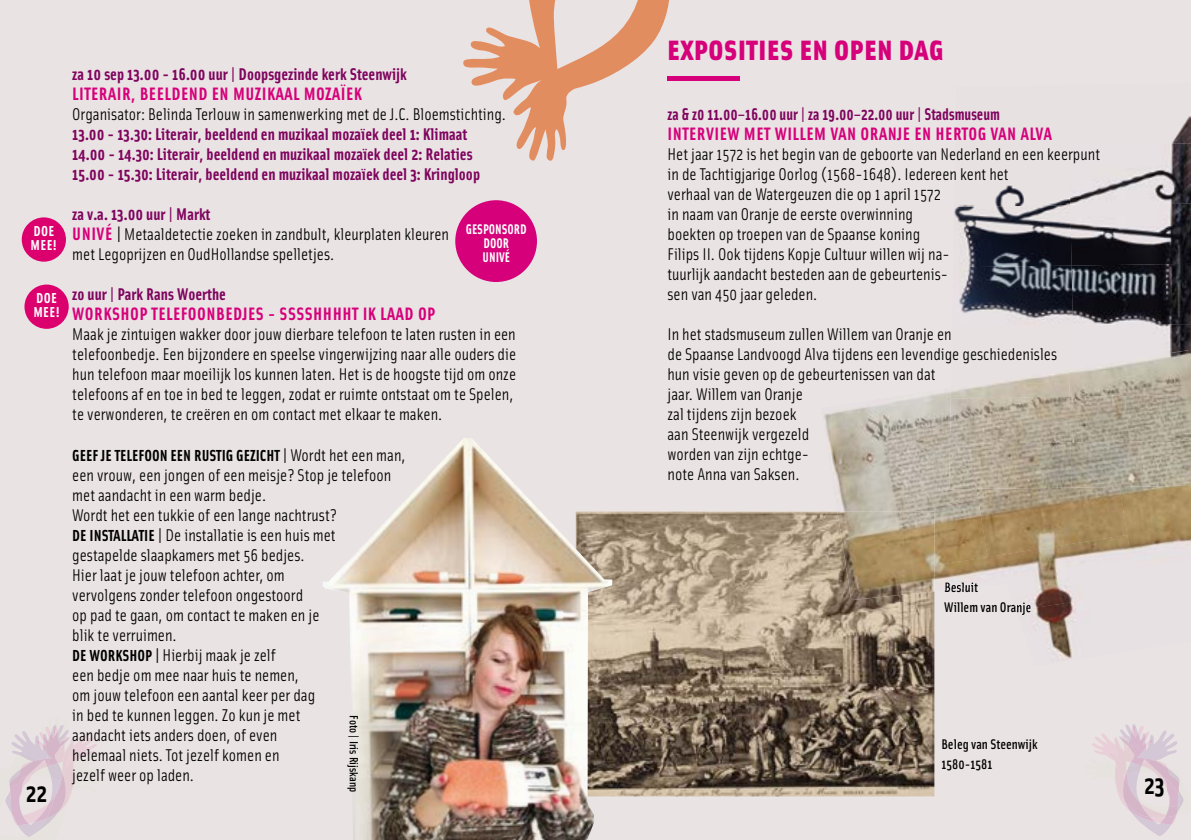
<style>
.page{position:relative;width:1191px;height:840px;background:#fff}
.page>*{position:absolute;margin:0;border:0;box-sizing:border-box;transform-origin:0 0}
.t1{font:900 28px "Solex";letter-spacing:.025em;color:#d6007a}
.t2{font:700 26px "Solex";color:#000}
.t3{font:700 18px "Solex";letter-spacing:.025em;color:#d6007a}
.t4{font:17px/20px "Solex";color:#000}
.t5{font:700 17px/20px "Solex";color:#7e045d}
.t6{font:700 17px "Solex";color:#7e045d;scale:.95 1}
.t7{font:700 16px "Solex";color:#000}
.t8{font:700 14.4px/14px "Solex";letter-spacing:.025em;color:#fff}
.t9{font:500 14px/20px "Solex";color:#000}
.t10{font:700 14px/14px "Solex";color:#fff;text-align:center;scale:.95 1}
.t11{font:500 12px "Solex";color:#000}
.s1{font-weight:700;color:#7e045d}
.s2{font-weight:700;font-size:18px;color:#d6007a}
.s3{font-size:18px}
.s4{font-weight:400;font-size:17px}
.s5{font-weight:700;font-size:16px}
.s6{font-weight:500}
</style>
<div class="page">
<div style="left:0;top:0;width:1191px;height:839px;background:#eae3e4"></div>
<div style="left:455px;top:200px;width:82px;height:82px;background:#d6007a;border-radius:50%"></div>
<img style="left:1172px;top:116px;width:19px;height:27px">
<img style="left:963px;top:185px;width:106px;height:20px">
<img style="left:1069px;top:143px;width:122px;height:62px">
<img style="left:954px;top:205px;width:116px;height:60px">
<img style="left:1070px;top:203px;width:121px;height:62px">
<img style="left:959px;top:265px;width:112px;height:58px">
<img style="left:1071px;top:263px;width:120px;height:61px">
<img style="left:1112px;top:324px;width:79px;height:25px">
<svg style="left:1092px;top:724px;width:92px;height:111px"></svg>
<svg style="left:5px;top:725px;width:92px;height:112px"></svg>
<div style="left:24px;top:284px;width:45px;height:44px;background:#db006d;border-radius:50%"></div>
<div style="left:22px;top:217px;width:44px;height:44px;background:#db006d;border-radius:50%"></div>
<hr style="left:667px;top:76px;width:72px;height:4px;background:#d6007a">
<img style="left:612px;top:511px;width:322px;height:285px">
<img style="left:823px;top:392px;width:153px;height:119px">
<img style="left:976px;top:487px;width:143px;height:47px">
<img style="left:905px;top:499px;width:82px;height:35px">
<img style="left:1119px;top:487px;width:72px;height:62px">
<img style="left:934px;top:534px;width:202px;height:74px">
<img style="left:1017px;top:591px;width:119px;height:69px">
<img style="left:1069px;top:349px;width:122px;height:46px">
<img style="left:950px;top:396px;width:119px;height:46px">
<img style="left:1069px;top:395px;width:122px;height:47px">
<img style="left:949px;top:442px;width:122px;height:47px">
<img style="left:1070px;top:440px;width:121px;height:47px">
<img style="left:945px;top:582px;width:32px;height:8px">
<img style="left:1013px;top:602px;width:17px;height:12px">
<img style="left:837px;top:511px;width:97px;height:88px">
<img style="left:323px;top:438px;width:289px;height:401px">
<svg style="left:463px;top:0;width:217px;height:161px"></svg>
<p class="t8" style="left:31px;top:224px;width:28px">DOE<br>MEE!</p>
<p class="t8" style="left:33px;top:291px;width:28px">DOE<br>MEE!</p>
<h2 class="t2" style="left:26px;top:778px;width:23px">22</h2>
<p class="t5" style="left:72px;top:64px;width:336px">za 10 sep 13.00 - 16.00 uur | Doopsgezinde kerk Steenwijk</p>
<p class="t3" style="left:72px;top:84px;width:291px">LITERAIR, BEELDEND EN MUZIKAAL MOZAÏEK</p>
<p class="t4" style="left:72px;top:105px;width:435px">Organisator: Belinda Terlouw in samenwerking met de J.C. Bloemstichting.</p>
<p class="t5" style="left:72px;top:124px;width:409px">13.00 - 13.30: Literair, beeldend en muzikaal mozaïek deel 1: Klimaat<br>14.00 - 14.30: Literair, beeldend en muzikaal mozaïek deel 2: Relaties<br>15.00 - 15.30: Literair, beeldend en muzikaal mozaïek deel 3: Kringloop</p>
<p class="t4" style="left:72px;top:205px;width:378px"><span class="s1">za v.a. 13.00 uur | Markt<br></span><span class="s2">UNIVÉ</span> <span class="s3">|</span>Metaaldetectie zoeken in zandbult, kleurplaten kleuren met Legoprijzen en OudHollandse spelletjes.</p>
<p class="t5" style="left:72px;top:284px;width:155px">zo uur | Park Rans Woerthe</p>
<p class="t3" style="left:72px;top:304px;width:364px">WORKSHOP TELEFOONBEDJES - SSSSHHHHT IK LAAD OP</p>
<p class="t4" style="left:72px;top:325px;width:445px">Maak je zintuigen wakker door jouw dierbare telefoon te laten rusten in een telefoonbedje. Een bijzondere en speelse vingerwijzing naar alle ouders die hun telefoon maar moeilijk los kunnen laten. Het is de hoogste tijd om onze telefoons af en toe in bed te leggen, zodat er ruimte ontstaat om te Spelen, te verwonderen, te creëren en om contact met elkaar te maken.</p>
<p class="t7" style="left:72px;top:446px;width:335px">GEEF JE TELEFOON EEN RUSTIG GEZICHT <span class="s4">| Wordt het een man,</span></p>
<p class="t4" style="left:72px;top:465px;width:321px">een vrouw, een jongen of een meisje? Stop je telefoon met aandacht in een warm bedje.<br>Wordt het een tukkie of een lange nachtrust?<br><span class="s5">DE INSTALLATIE</span> | De installatie is een huis met gestapelde slaapkamers met 56 bedjes.<br>Hier laat je jouw telefoon achter, om<br>vervolgens zonder telefoon ongestoord<br>op pad te gaan, om contact te maken en je<br>blik te verruimen.<br><span class="s5">DE WORKSHOP</span> <span class="s6">|</span> Hierbij maak je zelf<br>een bedje om mee naar huis te nemen,<br>om jouw telefoon een aantal keer per dag<br>in bed te kunnen leggen. Zo kun je met<br>aandacht iets anders doen, of even<br>helemaal niets. Tot jezelf komen en<br>jezelf weer op laden.</p>
<p class="t10" style="left:466px;top:222px;width:66px">GESPONSORD<br>DOOR<br>UNIVÉ</p>
<p class="t11" style="left:359px;top:714px;width:78px;rotate:90deg">Foto | Iris Rijskanp</p>
<h1 class="t1" style="left:667px;top:34px;width:277px">EXPOSITIES EN OPEN DAG</h1>
<p class="t6" style="left:667px;top:105px;width:351px">za &amp; z0 11.00–16.00 uur | za 19.00–22.00 uur | Stadsmuseum</p>
<p class="t3" style="left:667px;top:124px;width:386px">INTERVIEW MET WILLEM VAN ORANJE EN HERTOG VAN ALVA</p>
<p class="t4" style="left:667px;top:145px;width:434px">Het jaar 1572 is het begin van de geboorte van Nederland en een keerpunt in de Tachtigjarige Oorlog (1568-1648). Iedereen kent het<br>verhaal van de Watergeuzen die op 1 april 1572<br>in naam van Oranje de eerste overwinning<br>boekten op troepen van de Spaanse koning<br>Filips II. Ook tijdens Kopje Cultuur willen wij na-<br>tuurlijk aandacht besteden aan de gebeurtenis-<br>sen van 450 jaar geleden.</p>
<p class="t4" style="left:667px;top:325px;width:391px">In het stadsmuseum zullen Willem van Oranje en<br>de Spaanse Landvoogd Alva tijdens een levendige geschiedenisles hun visie geven op de gebeurtenissen van dat<br>jaar. Willem van Oranje<br>zal tijdens zijn bezoek<br>aan Steenwijk vergezeld<br>worden van zijn echtge-<br>note Anna van Saksen.</p>
<p class="t9" style="left:944px;top:577px;width:89px">Besluit<br>Willem van Oranje</p>
<p class="t9" style="left:941px;top:735px;width:98px">Beleg van Steenwijk<br>1580-1581</p>
<h2 class="t2" style="left:1144px;top:769px;width:22px">23</h2>
</div>
